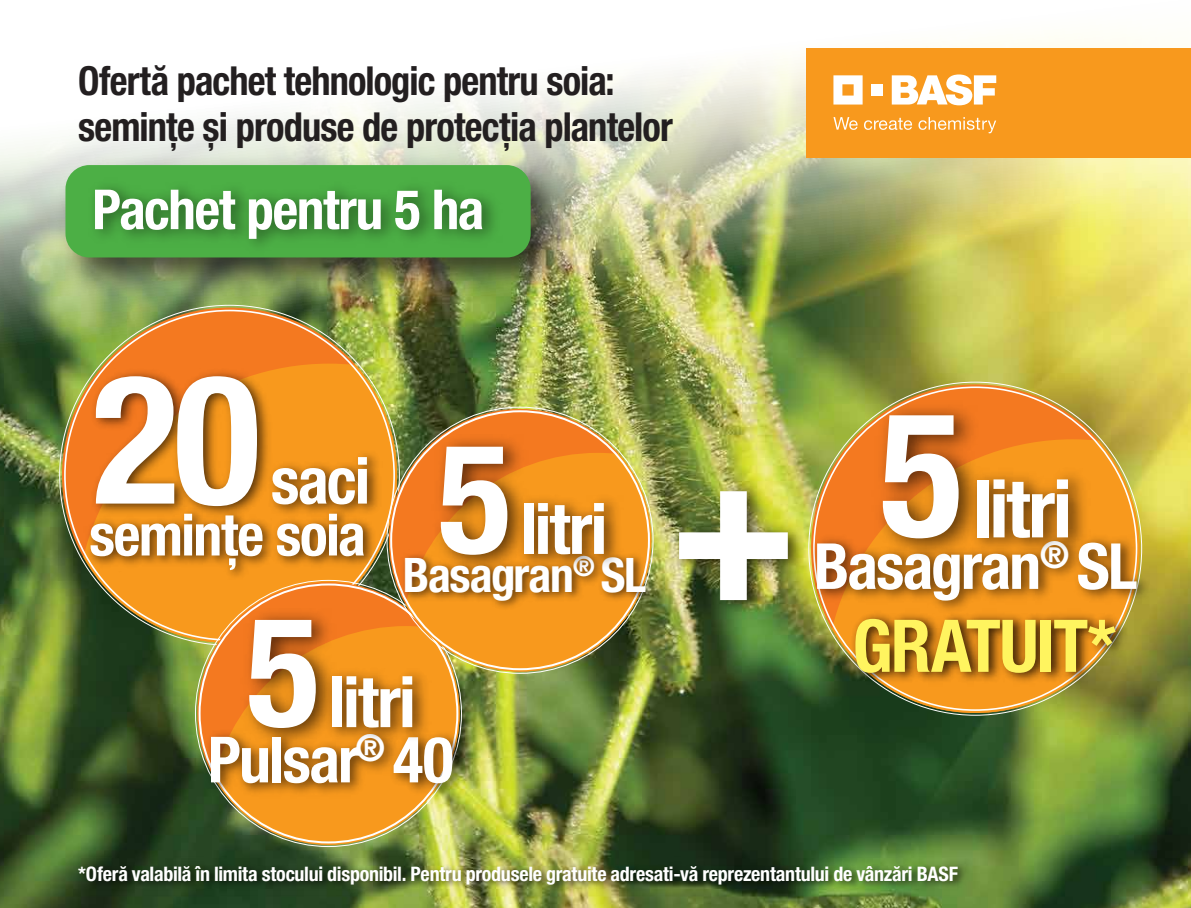
<style>
.page{position:relative;width:1191px;height:908px;background:#fff}
.page>*{position:absolute;margin:0;border:0;box-sizing:border-box;transform-origin:0 0}
.t1{font:700 condensed 214.8px "Helvetica Neue LT Pro";color:#fff}
.t2{font:700 condensed 179.6px "Helvetica Neue LT Pro";color:#fff}
.t3{font:700 condensed 152.6px "Helvetica Neue LT Pro";color:#fff}
.t4{font:700 condensed 80.2px "Helvetica Neue LT Pro";letter-spacing:-.03em;color:#fff}
.t5{font:700 condensed 72.8px "Helvetica Neue LT Pro";letter-spacing:-.025em;color:#fff45f}
.t6{font:700 condensed 70.4px "Helvetica Neue LT Pro";letter-spacing:-.025em;color:#fff}
.t7{font:700 condensed 64.4px "Helvetica Neue LT Pro";color:#fff}
.t8{font:700 condensed 63.6px "Helvetica Neue LT Pro";letter-spacing:-.03em;color:#fff}
.t9{font:700 condensed 57.8px "Helvetica Neue LT Pro";letter-spacing:-.025em;color:#fff}
.t10{font:700 condensed 55.2px "Helvetica Neue LT Pro";letter-spacing:-.025em;color:#fff}
.t11{font:700 condensed 47.6px "Helvetica Neue LT Pro";letter-spacing:-.025em;color:#fff}
.t12{font:700 condensed 40px/46px "Helvetica Neue LT Pro";letter-spacing:-.02em;color:#231f20;scale:.96 1}
.t13{font:700 condensed 20px "Helvetica Neue LT Pro";letter-spacing:-.015em;color:#fff}
.s1{font-size:173.6px}
</style>
<div class="page">
<img style="left:0;top:38px;width:1191px;height:869px">
<div style="left:806px;top:48px;width:385px;height:109px;background:#f8991d"></div>
<svg style="left:833px;top:75px;width:29px;height:29px"></svg>
<div style="left:871px;top:84px;width:11px;height:11px;background:#fff"></div>
<svg style="left:891px;top:74px;width:105px;height:31px"></svg>
<svg style="left:833px;top:117px;width:24px;height:13px"></svg>
<svg style="left:864px;top:118px;width:48px;height:12px"></svg>
<svg style="left:918px;top:117px;width:78px;height:16px"></svg>
<img style="left:48px;top:148px;width:530px;height:156px">
<div style="left:65px;top:165px;width:465px;height:92px;background:#4caf45;border-radius:24px"></div>
<img style="left:80px;top:186px;width:427px;height:77px">
<svg style="left:62px;top:307px;width:335px;height:335px;background:#f28534"></svg>
<svg style="left:83px;top:363px;width:314px;height:279px;background:#a7812d"></svg>
<img style="left:83px;top:337px;width:305px;height:223px">
<img style="left:81px;top:495px;width:301px;height:90px">
<div style="left:197px;top:582px;width:262px;height:262px;background:#f47920;border-radius:50%"></div>
<img style="left:214px;top:625px;width:245px;height:219px">
<img style="left:232px;top:577px;width:113px;height:116px">
<div style="left:811px;top:384px;width:328px;height:328px;background:#f47920;border-radius:50%"></div>
<svg style="left:832px;top:439px;width:307px;height:273px"></svg>
<img style="left:657px;top:401px;width:159px;height:267px">
<img style="left:804px;top:500px;width:352px;height:120px">
<img style="left:198px;top:693px;width:274px;height:120px">
<img style="left:843px;top:597px;width:291px;height:107px">
<img style="left:317px;top:652px;width:120px;height:110px">
<svg style="left:389px;top:409px;width:262px;height:262px;background:#f4893c"></svg>
<img style="left:405px;top:452px;width:246px;height:219px">
<img style="left:424px;top:403px;width:113px;height:123px">
<img style="left:395px;top:526px;width:266px;height:89px">
<img style="left:508px;top:479px;width:120px;height:110px">
<img style="left:863px;top:366px;width:129px;height:237px">
<img style="left:960px;top:452px;width:136px;height:125px">
<img style="left:74px;top:856px;width:897px;height:39px">
<h3 class="t12" style="left:78px;top:58px;width:621px">Ofertă pachet tehnologic pentru soia: semințe și produse de protecția plantelor</h3>
<h3 class="t10" style="left:92px;top:176px;width:393px">Pachet pentru 5 ha</h3>
<h2 class="t2" style="left:93px;top:330px;width:169px">20</h2>
<h3 class="t7" style="left:271px;top:441px;width:101px">saci</h3>
<h3 class="t9" style="left:89px;top:499px;width:278px">semințe soia</h3>
<h3 class="t3" style="left:438px;top:405px;width:75px">5</h3>
<h3 class="t11" style="left:403px;top:546px;width:245px">Basagran<sup>®</sup> SL</h3>
<h3 class="t6" style="left:520px;top:486px;width:89px">litri</h3>
<h3 class="t3" style="left:246px;top:579px;width:75px">5</h3>
<h3 class="t6" style="left:328px;top:659px;width:89px">litri</h3>
<h3 class="t8" style="left:208px;top:720px;width:247px">Pulsar<sup>®</sup> 40</h3>
<h1 class="t1" style="left:669px;top:393px;width:130px">+</h1>
<h3 class="t4" style="left:879px;top:460px;width:194px"><span class="s1">5</span>litri</h3>
<h3 class="t8" style="left:814px;top:527px;width:325px">Basagran<sup>®</sup> SL</h3>
<h3 class="t5" style="left:852px;top:601px;width:265px">GRATUIT*</h3>
<p class="t13" style="left:78px;top:861px;width:881px">*Oferă valabilă în limita stocului disponibil. Pentru produsele gratuite adresati-vă reprezentantului de vânzări BASF</p>
</div>
